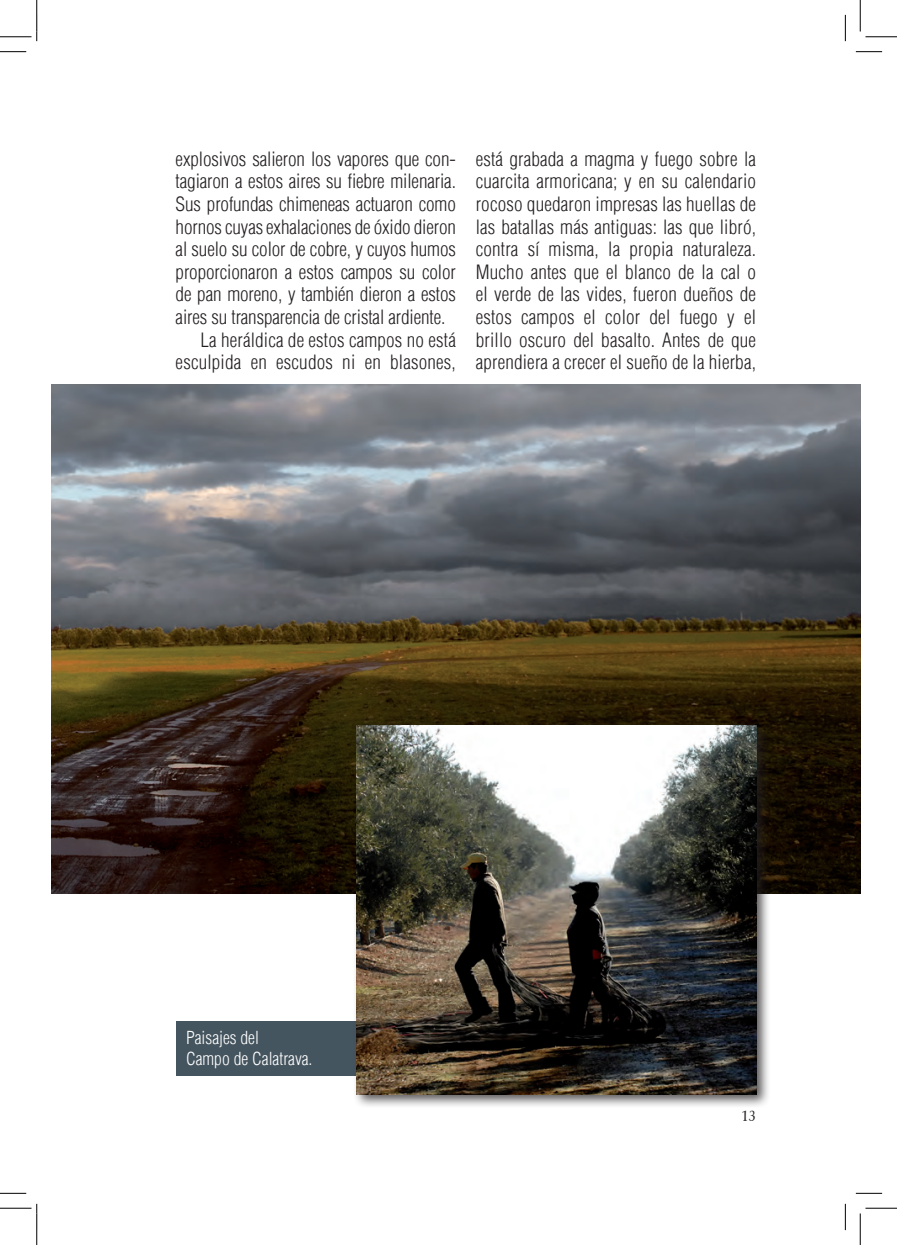
<style>
.page{position:relative;width:897px;height:1245px;background:#fff}
.page>*{position:absolute;margin:0;border:0;box-sizing:border-box;transform-origin:0 0}
.t1{font:19.25px/22.6px "Switzerland Cond Light Plain";letter-spacing:.01em;color:#231f20;text-align:justify}
.t2{font:17.5px "Switzerland Cond Light Plain";color:#fff}
.t3{font:500 15.75px "Carmina BT";color:#231f20;scale:.8 1}
</style>
<div class="page">
<div style="left:176px;top:1021px;width:192px;height:55px;background:#45555f"></div>
<img style="left:52px;top:385px;width:808px;height:507px">
<div style="left:352px;top:720px;width:419px;height:388px;background:#231f20;opacity:.75"></div>
<img style="left:357px;top:725px;width:399px;height:368px">
<svg style="left:0;top:51px;width:26px;height:1px"></svg>
<svg style="left:856px;top:51px;width:26px;height:1px"></svg>
<svg style="left:0;top:1192px;width:26px;height:1px"></svg>
<svg style="left:856px;top:1192px;width:26px;height:1px"></svg>
<svg style="left:845px;top:15px;width:1px;height:26px"></svg>
<svg style="left:845px;top:1203px;width:1px;height:26px"></svg>
<hr style="left:0;top:36px;width:32px;height:1px;background:#000">
<hr style="left:865px;top:36px;width:32px;height:1px;background:#000">
<hr style="left:0;top:1207px;width:32px;height:1px;background:#000">
<hr style="left:865px;top:1207px;width:32px;height:1px;background:#000">
<hr style="left:36px;top:0;width:1px;height:31px;background:#000">
<hr style="left:36px;top:1213px;width:1px;height:31px;background:#000">
<hr style="left:860px;top:0;width:1px;height:31px;background:#000">
<hr style="left:860px;top:1213px;width:1px;height:31px;background:#000">
<p class="t1" style="left:176px;top:147px;width:282px">explosivos salieron los vapores que con&shy;tagiaron a estos aires su fiebre milenaria.<br>Sus profundas chimeneas actuaron como hornos cuyas exhalaciones de óxido dieron al suelo su color de cobre, y cuyos humos proporcionaron a estos campos su color de pan moreno, y también dieron a estos aires su transparencia de cristal ardiente.</p>
<p class="t1" style="left:176px;top:328px;width:282px;text-align:right">La heráldica de estos campos no está esculpida en escudos ni en blasones,</p>
<p class="t1" style="left:476px;top:147px;width:282px">está grabada a magma y fuego sobre la cuarcita armoricana; y en su calendario rocoso quedaron impresas las huellas de las batallas más antiguas: las que libró, contra sí misma, la propia naturaleza.<br>Mucho antes que el blanco de la cal o el verde de las vides, fueron dueños de estos campos el color del fuego y el brillo oscuro del basalto. Antes de que aprendiera a crecer el sueño de la hierba,</p>
<p class="t2" style="left:186px;top:1026px;width:74px">Paisajes del</p>
<p class="t2" style="left:186px;top:1047px;width:128px">Campo de Calatrava.</p>
<p class="t3" style="left:741px;top:1106px;width:20px">13</p>
</div>
